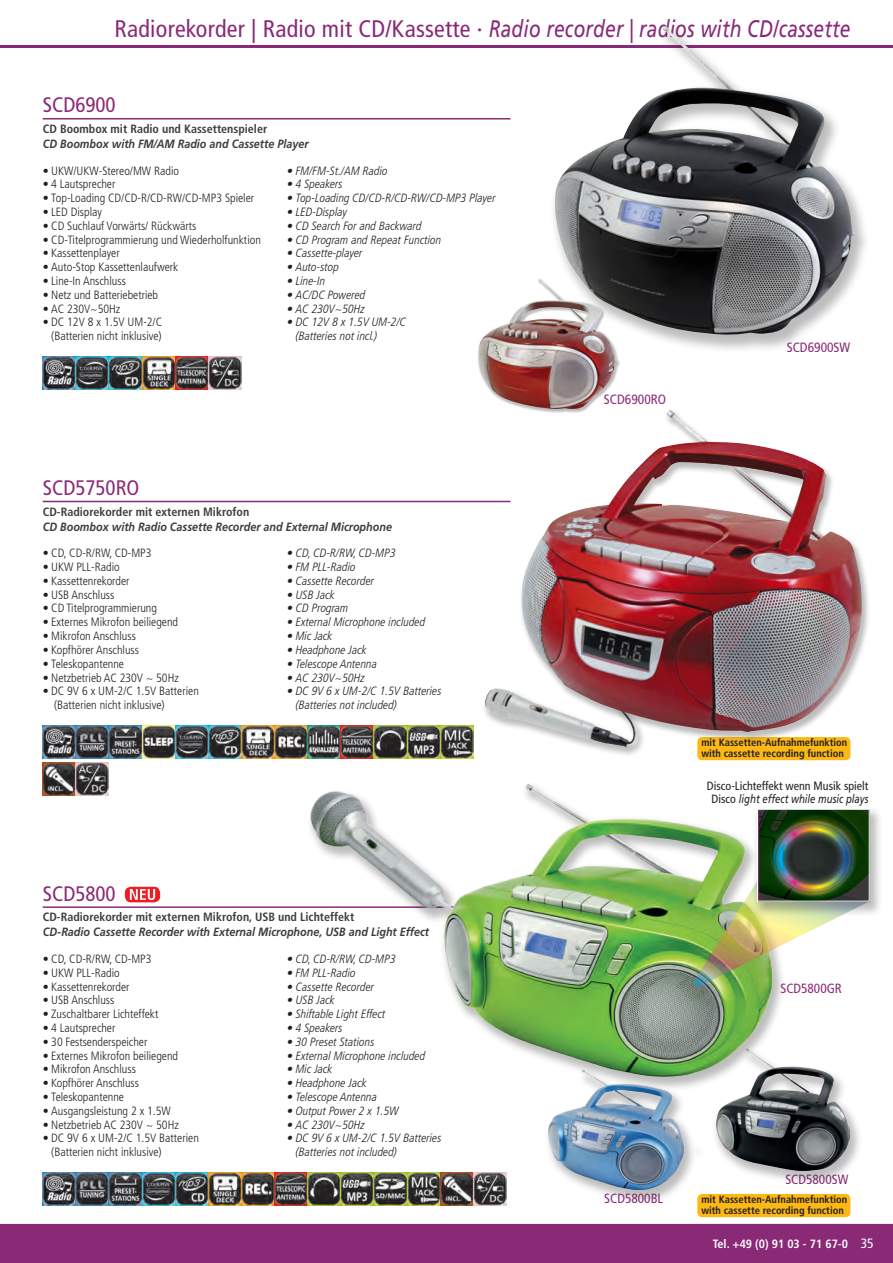
<style>
.page{position:relative;width:893px;height:1263px;background:#fff}
.page>*{position:absolute;margin:0;border:0;box-sizing:border-box;transform-origin:0 0}
.t1{font:italic 24px "Frutiger LT";letter-spacing:.01em;color:#8a2a77;scale:.8 1}
.G_ArtNr{font:condensed 21px "Frutiger LT";color:#8a2a77}
.Beschreibung_neu{font:condensed 13.5px "Frutiger LT";color:#8a2a77}
.Beschreibung_neu-2{font:condensed 13.35px "Frutiger LT";color:#8a2a77}
.t2{font:300 condensed 12px/13.8px "Frutiger LT";color:#231f20}
.t3{font:italic 300 condensed 12px/13.8px "Frutiger LT Pro";color:#231f20}
.G_BeschGB{font:italic 700 12px "Frutiger LT";color:#3e3e3f;scale:.9 1}
.G_BeschDE{font:700 condensed 12px "Frutiger LT";color:#3e3e3f}
.Beschreibung_neu-3{font:condensed 12px/13.5px "Frutiger LT";color:#231f20;text-align:center}
.t4{font:700 condensed 12px "Frutiger LT";color:#fff}
.t5{font:700 condensed 10.5px/10.5px "Frutiger LT";color:#231f20}
.s1{font-style:normal;font-stretch:condensed}
.s2{font-style:italic;font-stretch:normal}
.s3{font-weight:400;font-size:13.5px}
</style>
<div class="page">
<div style="left:0;top:1224px;width:893px;height:39px;background:#8a2a77"></div>
<hr style="left:0;top:46px;width:893px;height:2px;background:#8a2a77">
<div style="left:125px;top:887px;width:35px;height:15px;background:#ee1d23;border-radius:6px"></div>
<svg style="left:130px;top:889px;width:25px;height:11px"></svg>
<hr style="left:43px;top:118px;width:467px;height:2px;background:#8a2a77">
<img style="left:43px;top:356px;width:198px;height:34px">
<hr style="left:43px;top:501px;width:467px;height:1px;background:#8a2a77">
<img style="left:43px;top:725px;width:430px;height:33px">
<img style="left:43px;top:762px;width:66px;height:33px">
<hr style="left:43px;top:906px;width:467px;height:2px;background:#8a2a77">
<img style="left:43px;top:1172px;width:463px;height:34px">
<div style="left:697px;top:1194px;width:153px;height:23px;background:#fcb814;border-radius:5px"></div>
<div style="left:697px;top:737px;width:153px;height:23px;background:#fcb814;border-radius:5px"></div>
<div style="left:477px;top:278px;width:143px;height:135px;background:#231f20;opacity:.3"></div>
<img style="left:479px;top:278px;width:138px;height:131px">
<div style="left:549px;top:23px;width:321px;height:330px;background:#231f20;opacity:.3"></div>
<img style="left:555px;top:26px;width:299px;height:309px">
<div style="left:482px;top:663px;width:172px;height:95px;background:#231f20;opacity:.3"></div>
<img style="left:485px;top:665px;width:160px;height:82px">
<div style="left:519px;top:409px;width:352px;height:333px;background:#231f20;opacity:.3"></div>
<img style="left:522px;top:410px;width:340px;height:322px">
<div style="left:544px;top:1067px;width:162px;height:138px;background:#231f20;opacity:.3"></div>
<img style="left:549px;top:1092px;width:144px;height:98px">
<div style="left:711px;top:1047px;width:152px;height:139px;background:#231f20;opacity:.3"></div>
<img style="left:716px;top:1049px;width:134px;height:121px">
<img style="left:280px;top:791px;width:159px;height:130px">
<div style="left:439px;top:781px;width:347px;height:311px;background:#231f20;opacity:.3"></div>
<img style="left:444px;top:783px;width:339px;height:294px">
<div style="left:752px;top:806px;width:131px;height:111px;background:#231f20;opacity:.3"></div>
<img style="left:693px;top:809px;width:176px;height:179px">
<div style="left:779px;top:829px;width:67px;height:59px;border:1px solid #fff;border-radius:50%"></div>
<div style="left:757px;top:809px;width:112px;height:92px;border:1px solid #fff"></div>
<h1 class="t1" style="left:114px;top:14px;width:921px"><span class="s1">Radiorekorder | Radio mit CD/Kassette ·</span> Radio recorder | radios with CD/cassette</h1>
<p class="G_ArtNr" style="left:43px;top:93px;width:74px">SCD6900</p>
<p class="G_BeschDE" style="left:43px;top:122px;width:226px">CD Boombox mit Radio und Kassettenspieler</p>
<p class="G_BeschGB" style="left:43px;top:137px;width:297px">CD Boombox with FM/AM Radio and Cassette Player</p>
<p class="t2" style="left:43px;top:164px;width:138px">• UKW/UKW-Stereo/MW Radio</p>
<p class="t2" style="left:43px;top:177px;width:74px">• 4 Lautsprecher</p>
<p class="t2" style="left:43px;top:191px;width:213px">• Top-Loading CD/CD-R/CD-RW/CD-MP3 Spieler</p>
<p class="t2" style="left:43px;top:205px;width:61px">• LED Display</p>
<p class="t2" style="left:43px;top:219px;width:155px">• CD Suchlauf Vorwärts/ Rückwärts</p>
<p class="t2" style="left:43px;top:233px;width:220px">• CD-Titelprogrammierung und Wiederholfunktion</p>
<p class="t2" style="left:43px;top:246px;width:78px">• Kassettenplayer</p>
<p class="t2" style="left:43px;top:260px;width:137px">• Auto-Stop Kassettenlaufwerk</p>
<p class="t2" style="left:43px;top:274px;width:85px">• Line-In Anschluss</p>
<p class="t2" style="left:43px;top:288px;width:117px">• Netz und Batteriebetrieb</p>
<p class="t2" style="left:43px;top:302px;width:79px">• AC 230V~50Hz</p>
<p class="t2" style="left:43px;top:315px;width:121px;text-align:right">• DC 12V 8 x 1.5V UM-2/C (Batterien nicht inklusive)</p>
<p class="t3" style="left:287px;top:164px;width:102px">• FM/FM-St./AM Radio</p>
<p class="t3" style="left:287px;top:177px;width:57px">• 4 Speakers</p>
<p class="t3" style="left:287px;top:191px;width:210px">• Top-Loading CD/CD-R/CD-RW/CD-MP3 Player</p>
<p class="t3" style="left:287px;top:205px;width:62px">• LED-Display</p>
<p class="t3" style="left:287px;top:219px;width:136px">• CD Search For and Backward</p>
<p class="t3" style="left:287px;top:233px;width:156px">• CD Program and Repeat Function</p>
<p class="t3" style="left:287px;top:246px;width:77px">• Cassette-player</p>
<p class="t3" style="left:287px;top:260px;width:53px">• Auto-stop</p>
<p class="t3" style="left:287px;top:274px;width:40px">• Line-In</p>
<p class="t3" style="left:287px;top:288px;width:80px">• AC/DC Powered</p>
<p class="t3" style="left:287px;top:302px;width:79px">• AC 230V~50Hz</p>
<p class="t3" style="left:296px;top:315px;width:112px;text-indent:-9px">• DC 12V 8 x 1.5V UM-2/C (Batteries not incl.)</p>
<p class="G_ArtNr" style="left:43px;top:476px;width:98px">SCD5750RO</p>
<p class="G_BeschDE" style="left:43px;top:504px;width:208px">CD-Radiorekorder mit externen Mikrofon</p>
<p class="G_BeschGB" style="left:43px;top:519px;width:390px">CD Boombox with Radio Cassette Recorder and External Microphone</p>
<p class="t2" style="left:43px;top:546px;width:110px">• CD, CD-R/RW, CD-MP3</p>
<p class="t2" style="left:43px;top:560px;width:78px">• UKW PLL-Radio</p>
<p class="t2" style="left:43px;top:574px;width:88px">• Kassettenrekorder</p>
<p class="t2" style="left:43px;top:588px;width:73px">• USB Anschluss</p>
<p class="t2" style="left:43px;top:602px;width:116px">• CD Titelprogrammierung</p>
<p class="t2" style="left:43px;top:615px;width:137px">• Externes Mikrofon beiliegend</p>
<p class="t2" style="left:43px;top:629px;width:95px">• Mikrofon Anschluss</p>
<p class="t2" style="left:43px;top:643px;width:98px">• Kopfhörer Anschluss</p>
<p class="t2" style="left:43px;top:657px;width:83px">• Teleskopantenne</p>
<p class="t2" style="left:43px;top:671px;width:138px">• Netzbetrieb AC 230V ~ 50Hz</p>
<p class="t2" style="left:54px;top:684px;width:146px;text-indent:-11px">• DC 9V 6 x UM-2/C 1.5V Batterien (Batterien nicht inklusive)</p>
<p class="t3" style="left:287px;top:546px;width:110px">• CD, CD-R/RW, CD-MP3</p>
<p class="t3" style="left:287px;top:560px;width:70px">• FM PLL-Radio</p>
<p class="t3" style="left:287px;top:574px;width:88px">• Cassette Recorder</p>
<p class="t3" style="left:287px;top:588px;width:49px">• USB Jack</p>
<p class="t3" style="left:287px;top:602px;width:63px">• CD Program</p>
<p class="t3" style="left:287px;top:615px;width:140px">• External Microphone included</p>
<p class="t3" style="left:287px;top:629px;width:47px">• Mic Jack</p>
<p class="t3" style="left:287px;top:643px;width:81px">• Headphone Jack</p>
<p class="t3" style="left:287px;top:657px;width:91px">• Telescope Antenna</p>
<p class="t3" style="left:287px;top:671px;width:79px">• AC 230V~50Hz</p>
<p class="t3" style="left:296px;top:684px;width:147px;text-indent:-9px">• DC 9V 6 x UM-2/C 1.5V Batteries (Batteries not included)</p>
<p class="G_ArtNr" style="left:43px;top:881px;width:74px">SCD5800</p>
<p class="G_BeschDE" style="left:43px;top:910px;width:313px">CD-Radiorekorder mit externen Mikrofon, USB und Lichteffekt</p>
<p class="G_BeschGB" style="left:43px;top:925px;width:431px">CD-Radio Cassette Recorder with External Microphone, USB and Light Effect</p>
<p class="t2" style="left:43px;top:952px;width:110px">• CD, CD-R/RW, CD-MP3</p>
<p class="t2" style="left:43px;top:966px;width:78px">• UKW PLL-Radio</p>
<p class="t2" style="left:43px;top:980px;width:88px">• Kassettenrekorder</p>
<p class="t2" style="left:43px;top:993px;width:73px">• USB Anschluss</p>
<p class="t2" style="left:43px;top:1007px;width:117px">• Zuschaltbarer Lichteffekt</p>
<p class="t2" style="left:43px;top:1021px;width:74px">• 4 Lautsprecher</p>
<p class="t2" style="left:43px;top:1035px;width:106px">• 30 Festsenderspeicher</p>
<p class="t2" style="left:43px;top:1049px;width:137px">• Externes Mikrofon beiliegend</p>
<p class="t2" style="left:43px;top:1062px;width:95px">• Mikrofon Anschluss</p>
<p class="t2" style="left:43px;top:1076px;width:98px">• Kopfhörer Anschluss</p>
<p class="t2" style="left:43px;top:1090px;width:83px">• Teleskopantenne</p>
<p class="t2" style="left:43px;top:1104px;width:130px">• Ausgangsleistung 2 x 1.5W</p>
<p class="t2" style="left:43px;top:1118px;width:138px">• Netzbetrieb AC 230V ~ 50Hz</p>
<p class="t2" style="left:51px;top:1131px;width:149px;text-indent:-9px">• DC 9V 6 x UM-2/C 1.5V Batterien (Batterien nicht inklusive)</p>
<p class="t3" style="left:287px;top:952px;width:110px">• CD, CD-R/RW, CD-MP3</p>
<p class="t3" style="left:287px;top:966px;width:70px">• FM PLL-Radio</p>
<p class="t3" style="left:287px;top:980px;width:88px">• Cassette Recorder</p>
<p class="t3" style="left:287px;top:993px;width:49px">• USB Jack</p>
<p class="t3" style="left:287px;top:1007px;width:100px">• Shiftable Light Effect</p>
<p class="t3" style="left:287px;top:1021px;width:57px">• 4 Speakers</p>
<p class="t3" style="left:287px;top:1035px;width:89px">• 30 Preset Stations</p>
<p class="t3" style="left:287px;top:1049px;width:140px">• External Microphone included</p>
<p class="t3" style="left:287px;top:1062px;width:47px">• Mic Jack</p>
<p class="t3" style="left:287px;top:1076px;width:81px">• Headphone Jack</p>
<p class="t3" style="left:287px;top:1090px;width:91px">• Telescope Antenna</p>
<p class="t3" style="left:287px;top:1104px;width:113px">• Output Power 2 x 1.5W</p>
<p class="t3" style="left:287px;top:1118px;width:79px">• AC 230V~50Hz</p>
<p class="t3" style="left:296px;top:1131px;width:147px;text-indent:-9px">• DC 9V 6 x UM-2/C 1.5V Batteries (Batteries not included)</p>
<p class="Beschreibung_neu" style="left:604px;top:391px;width:64px">SCD6900RO</p>
<p class="Beschreibung_neu" style="left:787px;top:340px;width:65px">SCD6900SW</p>
<p class="t5" style="left:701px;top:737px;width:147px">mit Kassetten-Aufnahmefunktion with cassette recording function</p>
<p class="Beschreibung_neu-3" style="left:707px;top:779px;width:163px">Disco-Lichteffekt wenn Musik spielt<br>Disco <span class="s2">light effect while music plays</span></p>
<p class="Beschreibung_neu-2" style="left:780px;top:980px;width:63px">SCD5800GR</p>
<p class="Beschreibung_neu-2" style="left:604px;top:1191px;width:60px">SCD5800BL</p>
<p class="Beschreibung_neu-2" style="left:785px;top:1172px;width:64px">SCD5800SW</p>
<p class="t5" style="left:701px;top:1194px;width:147px">mit Kassetten-Aufnahmefunktion with cassette recording function</p>
<p class="t4" style="left:713px;top:1236px;width:162px">Tel. +49 (0) 91 03 - 71 67-0 <span class="s3">35</span></p>
</div>
